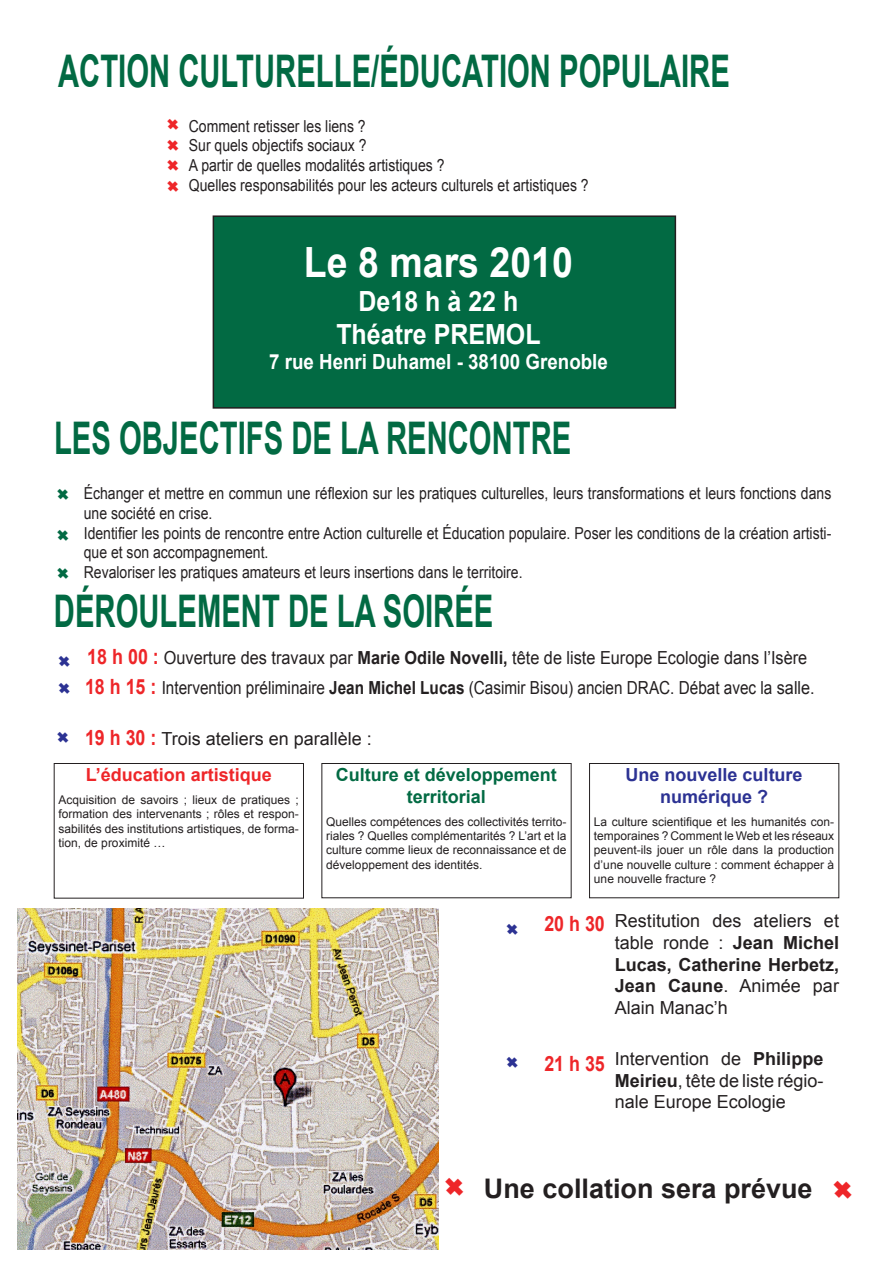
<style>
.page{position:relative;width:893px;height:1263px;background:#fff}
.page>*{position:absolute;margin:0;border:0;box-sizing:border-box;transform-origin:0 0}
.t1{font:700 45px "Arial";color:#026a43;scale:.65 1}
.t2{font:700 41.7px "Arial";color:#fff;scale:.9 1}
.t3{font:700 27.75px/33.3px "Arial";color:#fff;text-align:center;scale:.9 1}
.t4{font:700 27px "Arial";color:#231f20}
.t5{font:700 21px "Arial";color:#ee2629;scale:.85 1}
.t6{font:700 20.85px "Arial";color:#fff;scale:.9 1}
.t7{font:18px/21.6px "Arial";color:#231f20;text-align:justify}
.t8{font:18px "Arial";color:#231f20;scale:.85 1}
.t9{font:18px "Arial";color:#231f20;scale:.9 1}
.t10{font:700 18px/21.6px "Arial";color:#026a43;text-align:center}
.t11{font:700 18px/21.6px "Arial";color:#2c3293;text-align:center}
.t12{font:700 18px "Arial";color:#ee2629}
.t13{font:16.5px/19.8px "Arial";color:#231f20;scale:.85 1}
.t14{font:12px/14.4px "Arial";color:#231f20;text-align:justify}
.s1{font-weight:700;font-size:21px;color:#ee2629}
.s2{font-weight:700}
</style>
<div class="page">
<div style="left:213px;top:216px;width:462px;height:192px;background:#026a43"></div>
<div style="left:213px;top:215px;width:463px;height:194px;border:2px solid #231f20"></div>
<div style="left:54px;top:763px;width:250px;height:135px;border:1px solid #231f20"></div>
<div style="left:322px;top:763px;width:249px;height:135px;border:1px solid #231f20"></div>
<div style="left:589px;top:763px;width:250px;height:135px;border:1px solid #231f20"></div>
<img style="left:17px;top:909px;width:421px;height:340px">
<h1 class="t1" style="left:58px;top:41px;width:1035px">ACTION CULTURELLE/ÉDUCATION POPULAIRE</h1>
<p class="t13" style="left:189px;top:116px;width:472px">Comment retisser les liens ?<br>Sur quels objectifs sociaux ?<br>A partir de quelles modalités artistiques ?<br>Quelles responsabilités pour les acteurs culturels et artistiques ?</p>
<h2 class="t2" style="left:304px;top:235px;width:300px">Le 8 mars 2010</h2>
<h3 class="t3" style="left:336px;top:285px;width:228px">De18 h à 22 h<br>Théatre PREMOL</h3>
<p class="t6" style="left:269px;top:348px;width:378px">7 rue Henri Duhamel - 38100 Grenoble</p>
<h1 class="t1" style="left:54px;top:408px;width:797px">LES OBJECTIFS DE LA RENCONTRE</h1>
<p class="t13" style="left:84px;top:483px;width:881px">Échanger et mettre en commun une réflexion sur les pratiques culturelles, leurs transformations et leurs fonctions dans une société en crise.<br>Identifier les points de rencontre entre Action culturelle et Éducation populaire. Poser les conditions de la création artisti&shy;que et son accompagnement.<br>Revaloriser les pratiques amateurs et leurs insertions dans le territoire.</p>
<h1 class="t1" style="left:54px;top:582px;width:677px">DÉROULEMENT DE LA SOIRÉE</h1>
<p class="t9" style="left:87px;top:646px;width:802px"><span class="s1">18 h 00 :</span> Ouverture des travaux par <span class="s2">Marie Odile Novelli,</span> tête de liste Europe Ecologie dans l’Isère</p>
<p class="t8" style="left:85px;top:676px;width:860px"><span class="s1">18 h 15 :</span> Intervention préliminaire <span class="s2">Jean Michel Lucas</span> (Casimir Bisou) ancien DRAC. Débat avec la salle.</p>
<p class="t7" style="left:85px;top:728px;width:288px"><span class="s1">19 h 30 :</span> Trois ateliers en parallèle :</p>
<p class="t12" style="left:86px;top:763px;width:188px">L’éducation artistique</p>
<p class="t14" style="left:59px;top:793px;width:242px">Acquisition de savoirs ; lieux de pratiques ; formation des intervenants ; rôles et respon&shy;sabilités des institutions artistiques, de forma&shy;tion, de proximité …</p>
<p class="t10" style="left:336px;top:764px;width:223px">Culture et développement territorial</p>
<p class="t14" style="left:326px;top:814px;width:242px">Quelles compétences des collectivités territo&shy;riales ? Quelles complémentarités ? L’art et la culture comme lieux de reconnaissance et de développement des identités.</p>
<p class="t11" style="left:626px;top:764px;width:179px">Une nouvelle culture numérique ?</p>
<p class="t14" style="left:594px;top:814px;width:242px">La culture scientifique et les humanités con&shy;temporaines ? Comment le Web et les réseaux peuvent-ils jouer un rôle dans la production d’une nouvelle culture : comment échapper à une nouvelle fracture ?</p>
<p class="t5" style="left:544px;top:910px;width:73px">20 h 30</p>
<p class="t7" style="left:615px;top:910px;width:226px">Restitution des ateliers et table ronde : <span class="s2">Jean Michel Lucas, Catherine Herbetz, Jean Caune</span>. Animée par Alain Manac’h</p>
<p class="t5" style="left:544px;top:1050px;width:73px">21 h 35</p>
<p class="t7" style="left:615px;top:1048px;width:210px">Intervention de <span class="s2">Philippe Meirieu</span>, tête de liste régio&shy;nale Europe Ecologie</p>
<h3 class="t4" style="left:484px;top:1171px;width:330px">Une collation sera prévue</h3>
</div>
